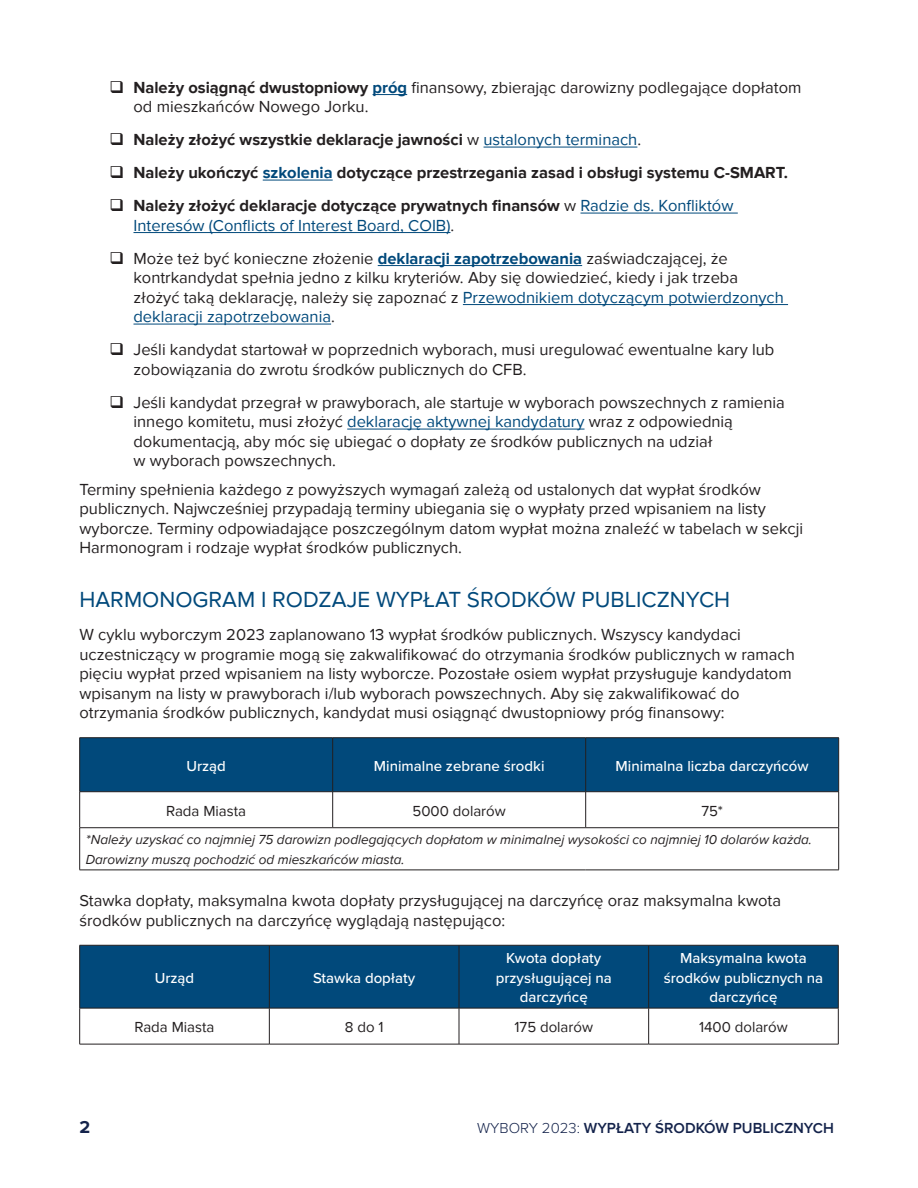
<style>
.page{position:relative;width:918px;height:1188px;background:#fff}
.page>*{position:absolute;margin:0;border:0;box-sizing:border-box;transform-origin:0 0}
.subhead_1{font:22.5px "Proxima Nova";color:#01497b}
.t1{font:700 18px "Proxima Nova";color:#14234b}
.body{font:16.5px/19.5px "Proxima Nova";color:#231f20}
.t2{font:700 16.5px "Proxima Nova";color:#231f20}
.t3{font:16.5px/19.5px "Proxima Nova";color:#01497b}
.body-2{font:500 15px/19.5px "Proxima Nova";color:#fff;text-align:center}
.body-3{font:15px "Proxima Nova";color:#231f20}
.t4{font:600 15px "Proxima Nova";color:#14234b}
.body-4{font:italic 13.5px/19.5px "Proxima Nova";color:#231f20}
.s1{font-weight:700}
.s2{font-weight:700;color:#01497b}
.s3{font-weight:400}
.s4{font-weight:400;color:#01497b}
.s5{color:#01497b}
.s6{font-weight:700;color:#231f20}
.s7{color:#231f20}
.s8{font-weight:300}
</style>
<div class="page">
<hr style="left:373px;top:94px;width:34px;height:1px;background:#01497b">
<hr style="left:484px;top:147px;width:153px;height:1px;background:#01497b">
<hr style="left:263px;top:180px;width:70px;height:1px;background:#01497b">
<hr style="left:581px;top:213px;width:157px;height:1px;background:#01497b">
<hr style="left:134px;top:232px;width:316px;height:1px;background:#01497b">
<hr style="left:378px;top:265px;width:204px;height:1px;background:#01497b">
<hr style="left:463px;top:304px;width:325px;height:1px;background:#01497b">
<hr style="left:134px;top:324px;width:197px;height:1px;background:#01497b">
<hr style="left:347px;top:429px;width:238px;height:1px;background:#01497b">
<div style="left:80px;top:738px;width:758px;height:53px;background:#01497b"></div>
<hr style="left:80px;top:737px;width:253px;height:1px;background:#231f20">
<hr style="left:79px;top:738px;width:1px;height:54px;background:#231f20">
<hr style="left:333px;top:737px;width:253px;height:1px;background:#231f20">
<hr style="left:332px;top:738px;width:1px;height:54px;background:#231f20">
<hr style="left:586px;top:737px;width:253px;height:1px;background:#231f20">
<hr style="left:585px;top:738px;width:1px;height:54px;background:#231f20">
<hr style="left:838px;top:738px;width:1px;height:54px;background:#231f20">
<hr style="left:80px;top:791px;width:253px;height:1px;background:#231f20">
<hr style="left:79px;top:792px;width:1px;height:36px;background:#231f20">
<hr style="left:333px;top:791px;width:253px;height:1px;background:#231f20">
<hr style="left:332px;top:792px;width:1px;height:36px;background:#231f20">
<hr style="left:586px;top:791px;width:253px;height:1px;background:#231f20">
<hr style="left:585px;top:792px;width:1px;height:36px;background:#231f20">
<hr style="left:838px;top:792px;width:1px;height:36px;background:#231f20">
<hr style="left:80px;top:827px;width:253px;height:1px;background:#231f20">
<hr style="left:79px;top:828px;width:1px;height:42px;background:#231f20">
<hr style="left:333px;top:827px;width:253px;height:1px;background:#231f20">
<hr style="left:586px;top:827px;width:253px;height:1px;background:#231f20">
<hr style="left:838px;top:828px;width:1px;height:42px;background:#231f20">
<hr style="left:80px;top:870px;width:253px;height:1px;background:#231f20">
<hr style="left:333px;top:870px;width:253px;height:1px;background:#231f20">
<hr style="left:586px;top:870px;width:253px;height:1px;background:#231f20">
<div style="left:80px;top:946px;width:758px;height:62px;background:#01497b"></div>
<hr style="left:80px;top:945px;width:189px;height:1px;background:#231f20">
<hr style="left:79px;top:945px;width:1px;height:63px;background:#231f20">
<hr style="left:269px;top:945px;width:190px;height:1px;background:#231f20">
<hr style="left:269px;top:945px;width:1px;height:63px;background:#231f20">
<hr style="left:459px;top:945px;width:190px;height:1px;background:#231f20">
<hr style="left:459px;top:945px;width:1px;height:63px;background:#231f20">
<hr style="left:649px;top:945px;width:190px;height:1px;background:#231f20">
<hr style="left:648px;top:945px;width:1px;height:63px;background:#231f20">
<hr style="left:838px;top:945px;width:1px;height:63px;background:#231f20">
<hr style="left:80px;top:1008px;width:189px;height:1px;background:#231f20">
<hr style="left:79px;top:1008px;width:1px;height:36px;background:#231f20">
<hr style="left:269px;top:1008px;width:190px;height:1px;background:#231f20">
<hr style="left:269px;top:1008px;width:1px;height:36px;background:#231f20">
<hr style="left:459px;top:1008px;width:190px;height:1px;background:#231f20">
<hr style="left:459px;top:1008px;width:1px;height:36px;background:#231f20">
<hr style="left:649px;top:1008px;width:190px;height:1px;background:#231f20">
<hr style="left:648px;top:1008px;width:1px;height:36px;background:#231f20">
<hr style="left:838px;top:1008px;width:1px;height:36px;background:#231f20">
<hr style="left:80px;top:1044px;width:189px;height:1px;background:#231f20">
<hr style="left:269px;top:1044px;width:190px;height:1px;background:#231f20">
<hr style="left:459px;top:1044px;width:190px;height:1px;background:#231f20">
<hr style="left:649px;top:1044px;width:190px;height:1px;background:#231f20">
<p class="body" style="left:134px;top:78px;width:670px"><span class="s1">Należy osiągnąć dwustopniowy</span> <span class="s2">próg</span> finansowy, zbierając darowizny podlegające dopłatom od mieszkańców Nowego Jorku.</p>
<p class="t2" style="left:134px;top:130px;width:509px">Należy złożyć wszystkie deklaracje jawności <span class="s3">w</span> <span class="s4">ustalonych terminach</span><span class="s3">.</span></p>
<p class="t2" style="left:134px;top:163px;width:656px">Należy ukończyć <span class="s5">szkolenia</span> dotyczące przestrzegania zasad i obsługi systemu C-SMART.</p>
<p class="t3" style="left:134px;top:196px;width:602px"><span class="s6">Należy złożyć deklaracje dotyczące prywatnych finansów</span> <span class="s7">w</span> Radzie ds. Konfliktów<br>Interesów (Conflicts of Interest Board, COIB)<span class="s7">.</span></p>
<p class="body" style="left:134px;top:249px;width:652px">Może też być konieczne złożenie <span class="s2">deklaracji zapotrzebowania</span> zaświadczającej, że kontrkandydat spełnia jedno z kilku kryteriów. Aby się dowiedzieć, kiedy i jak trzeba złożyć taką deklarację, należy się zapoznać z <span class="s5">Przewodnikiem dotyczącym potwierdzonych deklaracji zapotrzebowania</span>.</p>
<p class="body" style="left:134px;top:340px;width:642px">Jeśli kandydat startował w poprzednich wyborach, musi uregulować ewentualne kary lub zobowiązania do zwrotu środków publicznych do CFB.</p>
<p class="body" style="left:134px;top:393px;width:653px">Jeśli kandydat przegrał w prawyborach, ale startuje w wyborach powszechnych z ramienia innego komitetu, musi złożyć <span class="s5">deklarację aktywnej kandydatury</span> wraz z odpowiednią dokumentacją, aby móc się ubiegać o dopłaty ze środków publicznych na udział<br>w wyborach powszechnych.</p>
<p class="body" style="left:80px;top:480px;width:725px">Terminy spełnienia każdego z powyższych wymagań zależą od ustalonych dat wypłat środków publicznych. Najwcześniej przypadają terminy ubiegania się o wypłaty przed wpisaniem na listy wyborcze. Terminy odpowiadające poszczególnym datom wypłat można znaleźć w tabelach w sekcji Harmonogram i rodzaje wypłat środków publicznych.</p>
<p class="subhead_1" style="left:80px;top:587px;width:652px">HARMONOGRAM I RODZAJE WYPŁAT ŚRODKÓW PUBLICZNYCH</p>
<p class="body" style="left:80px;top:625px;width:717px">W cyklu wyborczym 2023 zaplanowano 13 wypłat środków publicznych. Wszyscy kandydaci uczestniczący w programie mogą się zakwalifikować do otrzymania środków publicznych w ramach pięciu wypłat przed wpisaniem na listy wyborcze. Pozostałe osiem wypłat przysługuje kandydatom wpisanym na listy w prawyborach i/lub wyborach powszechnych. Aby się zakwalifikować do otrzymania środków publicznych, kandydat musi osiągnąć dwustopniowy próg finansowy:</p>
<p class="body-2" style="left:186px;top:755px;width:41px">Urząd</p>
<p class="body-2" style="left:374px;top:755px;width:172px">Minimalne zebrane środki</p>
<p class="body-2" style="left:616px;top:755px;width:195px">Minimalna liczba darczyńców</p>
<p class="body-3" style="left:166px;top:802px;width:81px">Rada Miasta</p>
<p class="body-3" style="left:413px;top:802px;width:95px">5000 dolarów</p>
<p class="body-3" style="left:701px;top:802px;width:23px">75*</p>
<p class="body-4" style="left:86px;top:830px;width:728px">* Należy uzyskać co najmniej 75 darowizn podlegających dopłatom w minimalnej wysokości co najmniej 10 dolarów każda.<br>Darowizny muszą pochodzić od mieszkańców miasta.</p>
<p class="body" style="left:80px;top:891px;width:703px">Stawka dopłaty, maksymalna kwota dopłaty przysługującej na darczyńcę oraz maksymalna kwota środków publicznych na darczyńcę wyglądają następująco:</p>
<p class="body-2" style="left:155px;top:967px;width:41px">Urząd</p>
<p class="body-2" style="left:313px;top:967px;width:104px">Stawka dopłaty</p>
<p class="body-2" style="left:496px;top:948px;width:118px">Kwota dopłaty przysługującej na darczyńcę</p>
<p class="body-2" style="left:664px;top:948px;width:161px">Maksymalna kwota środków publicznych na darczyńcę</p>
<p class="body-3" style="left:135px;top:1018px;width:81px">Rada Miasta</p>
<p class="body-3" style="left:345px;top:1018px;width:40px">8 do 1</p>
<p class="body-3" style="left:515px;top:1018px;width:80px">175 dolarów</p>
<p class="body-3" style="left:699px;top:1018px;width:90px">1400 dolarów</p>
<p class="t1" style="left:80px;top:1117px;width:12px">2</p>
<p class="t4" style="left:477px;top:1120px;width:358px"><span class="s8">WYBORY 2023:</span> WYPŁATY ŚRODKÓW PUBLICZNYCH</p>
</div>
